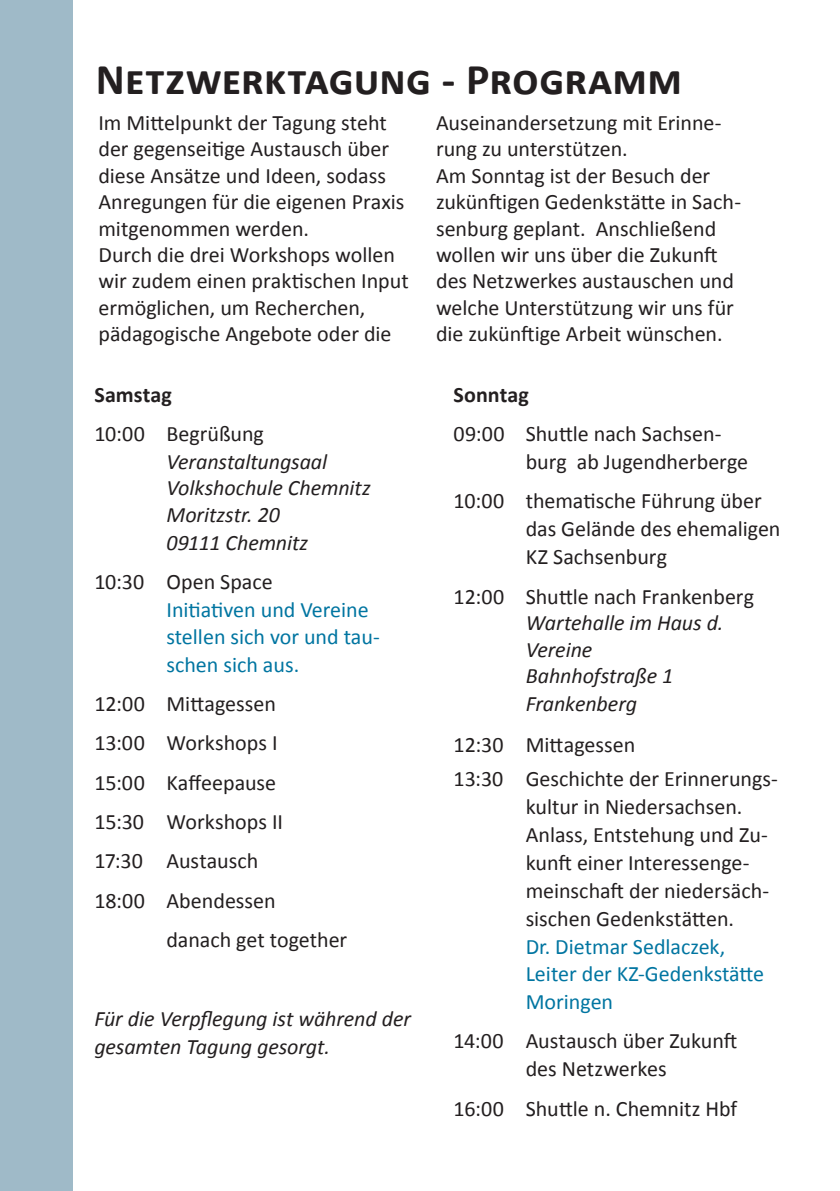
<style>
.page{position:relative;width:840px;height:1191px;background:#fff}
.page>*{position:absolute;margin:0;border:0;box-sizing:border-box;transform-origin:0 0}
.t1{font:700 44px "Calibri";letter-spacing:.005em;color:#231f20}
.t2{font:22px/26.4px "Calibri";color:#231f20}
.t3{font:italic 22px/27px "Calibri";letter-spacing:-.005em;color:#231f20}
.t4{font:22px/27.2px "Calibri";color:#0075a1}
.t5{font:700 22px "Calibri";letter-spacing:.005em;color:#231f20}
</style>
<div class="page">
<div style="left:0;top:0;width:72px;height:1191px;background:#9fbac8"></div>
<h1 class="t1" style="left:96px;top:52px;width:587px">Netzwerktagung - Programm</h1>
<p class="t2" style="left:98px;top:108px;width:311px">Im Mittelpunkt der Tagung steht der gegenseitige Austausch über diese Ansätze und Ideen, sodass<br>Anregungen für die eigenen Praxis mitgenommen werden.<br>Durch die drei Workshops wollen wir zudem einen praktischen Input ermöglichen, um Recherchen, pädagogische Angebote oder die</p>
<p class="t2" style="left:436px;top:108px;width:306px">Auseinandersetzung mit Erinne&shy;rung zu unterstützen.<br>Am Sonntag ist der Besuch der zukünftigen Gedenkstätte in Sach&shy;senburg geplant. Anschließend wollen wir uns über die Zukunft des Netzwerkes austauschen und welche Unterstützung wir uns für die zukünftige Arbeit wünschen.</p>
<p class="t5" style="left:94px;top:381px;width:79px">Samstag</p>
<p class="t2" style="left:94px;top:419px;width:171px">10:00 Begrüßung</p>
<p class="t3" style="left:166px;top:447px;width:206px">Veranstaltungsaal<br>Volkshochule Chemnitz<br>Moritzstr. 20<br>09111 Chemnitz</p>
<p class="t2" style="left:94px;top:567px;width:180px">10:30 Open Space</p>
<p class="t4" style="left:166px;top:595px;width:215px">Initiativen und Vereine stellen sich vor und tau&shy;schen sich aus.</p>
<p class="t2" style="left:94px;top:689px;width:183px">12:00 Mittagessen</p>
<p class="t2" style="left:94px;top:729px;width:184px">13:00 Workshops I</p>
<p class="t2" style="left:94px;top:768px;width:183px">15:00 Kaffeepause</p>
<p class="t2" style="left:94px;top:807px;width:190px">15:30 Workshops II</p>
<p class="t2" style="left:94px;top:847px;width:165px">17:30 Austausch</p>
<p class="t2" style="left:94px;top:886px;width:183px">18:00 Abendessen</p>
<p class="t2" style="left:166px;top:925px;width:182px">danach get together</p>
<p class="t3" style="left:94px;top:1003px;width:318px;line-height:28px">Für die Verpflegung ist während der gesamten Tagung gesorgt.</p>
<p class="t5" style="left:453px;top:381px;width:77px">Sonntag</p>
<p class="t2" style="left:525px;top:419px;width:224px;line-height:28px;text-indent:-72px">09:00 Shuttle nach Sachsen&shy;burg ab Jugendherberge</p>
<p class="t2" style="left:525px;top:486px;width:256px;line-height:28px;text-indent:-72px">10:00 thematische Führung über das Gelände des ehemaligen<br>KZ Sachsenburg</p>
<p class="t2" style="left:453px;top:582px;width:302px">12:00 Shuttle nach Frankenberg</p>
<p class="t3" style="left:525px;top:608px;width:199px">Wartehalle im Haus d.<br>Vereine<br>Bahnhofstraße 1<br>Frankenberg</p>
<p class="t2" style="left:453px;top:727px;width:325px;line-height:34px">12:30 Mittagessen<br>13:30 Geschichte der Erinnerungs-</p>
<p class="t2" style="left:525px;top:792px;width:245px;line-height:28px">kultur in Niedersachsen.<br>Anlass, Entstehung und Zu&shy;kunft einer Interessenge&shy;meinschaft der niedersäch&shy;sischen Gedenkstätten.</p>
<p class="t4" style="left:525px;top:932px;width:240px">Dr. Dietmar Sedlaczek,<br>Leiter der KZ-Gedenkstätte<br>Moringen</p>
<p class="t2" style="left:453px;top:1026px;width:285px;line-height:28px;text-align:center">14:00 Austausch über Zukunft des Netzwerkes</p>
<p class="t2" style="left:453px;top:1094px;width:285px">16:00 Shuttle n. Chemnitz Hbf</p>
</div>
